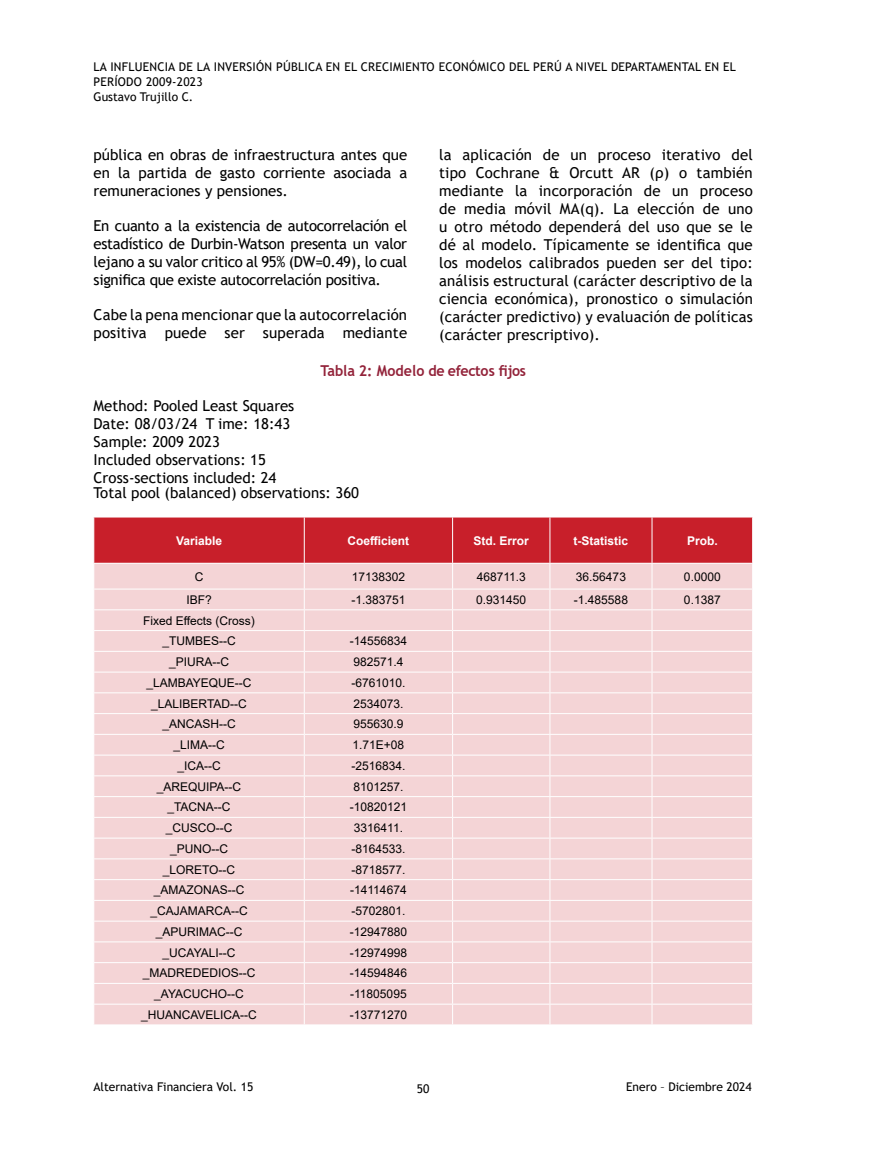
<style>
.page{position:relative;width:872px;height:1149px;background:#fff}
.page>*{position:absolute;margin:0;border:0;box-sizing:border-box;transform-origin:0 0}
.CUERPO_texto{font:15px/18px "Trebuchet MS";letter-spacing:.005em;color:#000;text-align:justify}
.TÍTULO-TABLA{font:700 15px "Trebuchet MS";letter-spacing:-.015em;color:#93233a;scale:.95 1}
.TABLA-TEXTO{font:12px "Arial";color:#000}
.t1{font:12px/15px "Trebuchet MS";letter-spacing:.02em;color:#000}
.t2{font:12px "Trebuchet MS";color:#000}
.TABLA-TEXTO-2{font:700 12px "Arial";color:#fff}
</style>
<div class="page">
<svg style="left:93px;top:517px;width:660px;height:507px;background:#f0c6c8"></svg>
<p class="t1" style="left:94px;top:59px;width:644px">LA INFLUENCIA DE LA INVERSIÓN PÚBLICA EN EL CRECIMIENTO ECONÓMICO DEL PERÚ A NIVEL DEPARTAMENTAL EN EL<br>PERÍODO 2009-2023<br>Gustavo Trujillo C.</p>
<p class="CUERPO_texto" style="left:94px;top:145px;width:315px">pública en obras de infraestructura antes que en la partida de gasto corriente asociada a remuneraciones y pensiones.</p>
<p class="CUERPO_texto" style="left:94px;top:216px;width:315px">En cuanto a la existencia de autocorrelación el estadístico de Durbin-Watson presenta un valor lejano a su valor critico al 95% (DW=0.49), lo cual significa que existe autocorrelación positiva.</p>
<p class="CUERPO_texto" style="left:94px;top:305px;width:315px">Cabe la pena mencionar que la autocorrelación positiva puede ser superada mediante</p>
<p class="CUERPO_texto" style="left:439px;top:145px;width:315px">la aplicación de un proceso iterativo del tipo Cochrane &amp; Orcutt AR (ρ) o también mediante la incorporación de un proceso de media móvil MA(q). La elección de uno u otro método dependerá del uso que se le dé al modelo. Típicamente se identifica que los modelos calibrados pueden ser del tipo: análisis estructural (carácter descriptivo de la ciencia económica), pronostico o simulación (carácter predictivo) y evaluación de políticas (carácter prescriptivo).</p>
<p class="TÍTULO-TABLA" style="left:320px;top:361px;width:218px">Tabla 2: Modelo de efectos fijos</p>
<p class="CUERPO_texto" style="left:94px;top:396px;width:202px">Method: Pooled Least Squares</p>
<p class="CUERPO_texto" style="left:94px;top:414px;width:198px">Date: 08/03/24 T ime: 18:43</p>
<p class="CUERPO_texto" style="left:94px;top:432px;width:128px">Sample: 2009 2023</p>
<p class="CUERPO_texto" style="left:94px;top:450px;width:174px">Included observations: 15</p>
<p class="CUERPO_texto" style="left:94px;top:468px;width:184px">Cross-sections included: 24</p>
<p class="CUERPO_texto" style="left:94px;top:483px;width:267px">Total pool (balanced) observations: 360</p>
<p class="TABLA-TEXTO-2" style="left:176px;top:531px;width:48px">Variable</p>
<p class="TABLA-TEXTO-2" style="left:347px;top:531px;width:63px">Coefficient</p>
<p class="TABLA-TEXTO-2" style="left:473px;top:531px;width:57px">Std. Error</p>
<p class="TABLA-TEXTO-2" style="left:573px;top:531px;width:56px">t-Statistic</p>
<p class="TABLA-TEXTO-2" style="left:687px;top:531px;width:32px">Prob.</p>
<p class="TABLA-TEXTO" style="left:195px;top:568px;width:10px">C</p>
<p class="TABLA-TEXTO" style="left:352px;top:568px;width:55px">17138302</p>
<p class="TABLA-TEXTO" style="left:476px;top:568px;width:51px">468711.3</p>
<p class="TABLA-TEXTO" style="left:576px;top:568px;width:52px">36.56473</p>
<p class="TABLA-TEXTO" style="left:684px;top:568px;width:38px">0.0000</p>
<p class="TABLA-TEXTO" style="left:186px;top:591px;width:27px">IBF?</p>
<p class="TABLA-TEXTO" style="left:351px;top:591px;width:56px">-1.383751</p>
<p class="TABLA-TEXTO" style="left:476px;top:591px;width:52px">0.931450</p>
<p class="TABLA-TEXTO" style="left:574px;top:591px;width:56px">-1.485588</p>
<p class="TABLA-TEXTO" style="left:684px;top:591px;width:38px">0.1387</p>
<p class="TABLA-TEXTO" style="left:143px;top:612px;width:113px">Fixed Effects (Cross)</p>
<p class="TABLA-TEXTO" style="left:162px;top:632px;width:75px">_TUMBES--C</p>
<p class="TABLA-TEXTO" style="left:350px;top:632px;width:59px">-14556834</p>
<p class="TABLA-TEXTO" style="left:169px;top:653px;width:62px">_PIURA--C</p>
<p class="TABLA-TEXTO" style="left:353px;top:653px;width:52px">982571.4</p>
<p class="TABLA-TEXTO" style="left:146px;top:674px;width:107px">_LAMBAYEQUE--C</p>
<p class="TABLA-TEXTO" style="left:351px;top:674px;width:56px">-6761010.</p>
<p class="TABLA-TEXTO" style="left:151px;top:695px;width:97px">_LALIBERTAD--C</p>
<p class="TABLA-TEXTO" style="left:353px;top:695px;width:52px">2534073.</p>
<p class="TABLA-TEXTO" style="left:162px;top:715px;width:75px">_ANCASH--C</p>
<p class="TABLA-TEXTO" style="left:353px;top:715px;width:52px">955630.9</p>
<p class="TABLA-TEXTO" style="left:173px;top:736px;width:53px">_LIMA--C</p>
<p class="TABLA-TEXTO" style="left:352px;top:736px;width:53px">1.71E+08</p>
<p class="TABLA-TEXTO" style="left:177px;top:757px;width:45px">_ICA--C</p>
<p class="TABLA-TEXTO" style="left:351px;top:757px;width:56px">-2516834.</p>
<p class="TABLA-TEXTO" style="left:157px;top:777px;width:86px">_AREQUIPA--C</p>
<p class="TABLA-TEXTO" style="left:353px;top:777px;width:52px">8101257.</p>
<p class="TABLA-TEXTO" style="left:167px;top:798px;width:65px">_TACNA--C</p>
<p class="TABLA-TEXTO" style="left:350px;top:798px;width:59px">-10820121</p>
<p class="TABLA-TEXTO" style="left:166px;top:819px;width:68px">_CUSCO--C</p>
<p class="TABLA-TEXTO" style="left:354px;top:819px;width:51px">3316411.</p>
<p class="TABLA-TEXTO" style="left:170px;top:840px;width:59px">_PUNO--C</p>
<p class="TABLA-TEXTO" style="left:351px;top:840px;width:56px">-8164533.</p>
<p class="TABLA-TEXTO" style="left:163px;top:860px;width:74px">_LORETO--C</p>
<p class="TABLA-TEXTO" style="left:351px;top:860px;width:56px">-8718577.</p>
<p class="TABLA-TEXTO" style="left:154px;top:881px;width:92px">_AMAZONAS--C</p>
<p class="TABLA-TEXTO" style="left:350px;top:881px;width:58px">-14114674</p>
<p class="TABLA-TEXTO" style="left:150px;top:902px;width:99px">_CAJAMARCA--C</p>
<p class="TABLA-TEXTO" style="left:351px;top:902px;width:56px">-5702801.</p>
<p class="TABLA-TEXTO" style="left:156px;top:923px;width:88px">_APURIMAC--C</p>
<p class="TABLA-TEXTO" style="left:350px;top:923px;width:59px">-12947880</p>
<p class="TABLA-TEXTO" style="left:163px;top:943px;width:74px">_UCAYALI--C</p>
<p class="TABLA-TEXTO" style="left:350px;top:943px;width:59px">-12974998</p>
<p class="TABLA-TEXTO" style="left:143px;top:964px;width:114px">_MADREDEDIOS--C</p>
<p class="TABLA-TEXTO" style="left:350px;top:964px;width:59px">-14594846</p>
<p class="TABLA-TEXTO" style="left:154px;top:985px;width:91px">_AYACUCHO--C</p>
<p class="TABLA-TEXTO" style="left:350px;top:985px;width:58px">-11805095</p>
<p class="TABLA-TEXTO" style="left:141px;top:1006px;width:117px">_HUANCAVELICA--C</p>
<p class="TABLA-TEXTO" style="left:350px;top:1006px;width:59px">-13771270</p>
<p class="t2" style="left:94px;top:1078px;width:161px">Alternativa Financiera Vol. 15</p>
<p class="t1" style="left:417px;top:1080px;width:14px">50</p>
<p class="t2" style="left:626px;top:1078px;width:127px">Enero – Diciembre 2024</p>
</div>
